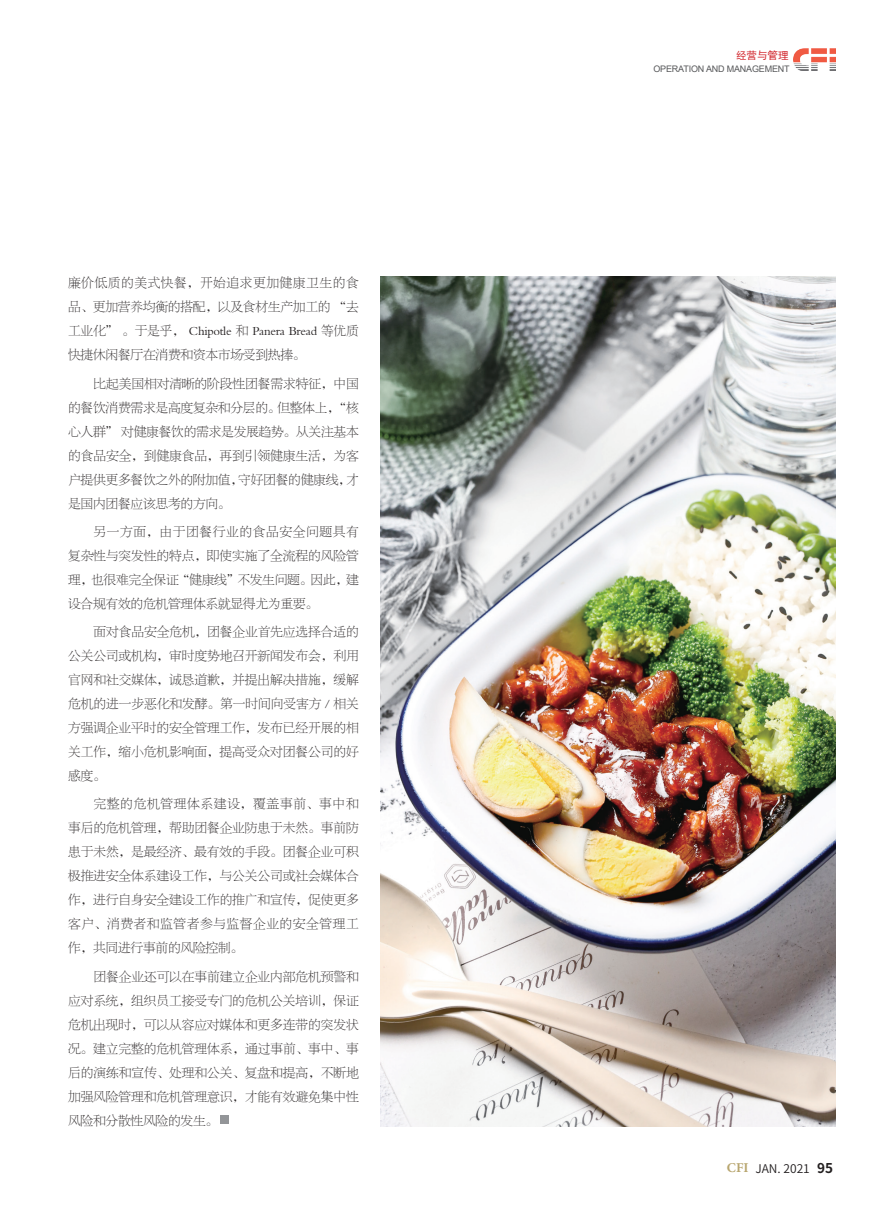
<style>
.page{position:relative;width:893px;height:1212px;background:#fff}
.page>*{position:absolute;margin:0;border:0;box-sizing:border-box;transform-origin:0 0}
.t1{font:12.75px/24px "FZBSK GBK1 0";letter-spacing:-.02em;color:#231f20;text-align:justify}
.t2{font:12px "Source Han Sans CN";color:#231f20}
.t3{font:10.5px "Sim Hei";color:#d1232a}
.t4{font:9px "Arial";letter-spacing:-.02em;color:#57585a}
.s1{font-family:"Minion Pro";font-weight:700;font-size:13.5px;color:#b8a66f}
.s2{font-weight:700;font-size:13.5px}
</style>
<div class="page">
<img style="left:794px;top:49px;width:42px;height:21px">
<img style="left:380px;top:276px;width:456px;height:851px">
<div style="left:220px;top:1115px;width:9px;height:9px;background:#939598"></div>
<p class="t1" style="left:68px;top:271px;width:292px">廉价低质的美式快餐，开始追求更加健康卫生的食品、更加营养均衡的搭配，以及食材生产加工的 “去工业化” 。于是乎， Chipotle 和 Panera Bread 等优质快捷休闲餐厅在消费和资本市场受到热捧。</p>
<p class="t1" style="left:68px;top:371px;width:292px;text-indent:26px">比起美国相对清晰的阶段性团餐需求特征，中国的餐饮消费需求是高度复杂和分层的。但整体上，“核心人群” 对健康餐饮的需求是发展趋势。从关注基本的食品安全，到健康食品，再到引领健康生活，为客户提供更多餐饮之外的附加值，守好团餐的健康线，才是国内团餐应该思考的方向。</p>
<p class="t1" style="left:68px;top:520px;width:292px;text-indent:26px">另一方面，由于团餐行业的食品安全问题具有复杂性与突发性的特点，即使实施了全流程的风险管理，也很难完全保证“健康线”不发生问题。因此，建设合规有效的危机管理体系就显得尤为重要。</p>
<p class="t1" style="left:68px;top:620px;width:292px;text-indent:26px">面对食品安全危机，团餐企业首先应选择合适的公关公司或机构，审时度势地召开新闻发布会，利用官网和社交媒体，诚恳道歉，并提出解决措施，缓解危机的进一步恶化和发酵。第一时间向受害方 / 相关方强调企业平时的安全管理工作，发布已经开展的相关工作，缩小危机影响面，提高受众对团餐公司的好感度。</p>
<p class="t1" style="left:68px;top:792px;width:292px;text-indent:26px">完整的危机管理体系建设，覆盖事前、事中和事后的危机管理，帮助团餐企业防患于未然。事前防患于未然，是最经济、最有效的手段。团餐企业可积极推进安全体系建设工作，与公关公司或社会媒体合作，进行自身安全建设工作的推广和宣传，促使更多客户、消费者和监管者参与监督企业的安全管理工作，共同进行事前的风险控制。</p>
<p class="t1" style="left:68px;top:964px;width:292px;text-indent:26px">团餐企业还可以在事前建立企业内部危机预警和应对系统，组织员工接受专门的危机公关培训，保证危机出现时，可以从容应对媒体和更多连带的突发状况。建立完整的危机管理体系，通过事前、事中、事后的演练和宣传、处理和公关、复盘和提高，不断地加强风险管理和危机管理意识，才能有效避免集中性风险和分散性风险的发生。</p>
<p class="t3" style="left:736px;top:50px;width:54px">经营与管理</p>
<p class="t4" style="left:653px;top:62px;width:138px">OPERATION AND MANAGEMENT</p>
<p class="t2" style="left:727px;top:1161px;width:108px"><span class="s1">CFI</span> JAN. 2021 <span class="s2">95</span></p>
</div>
